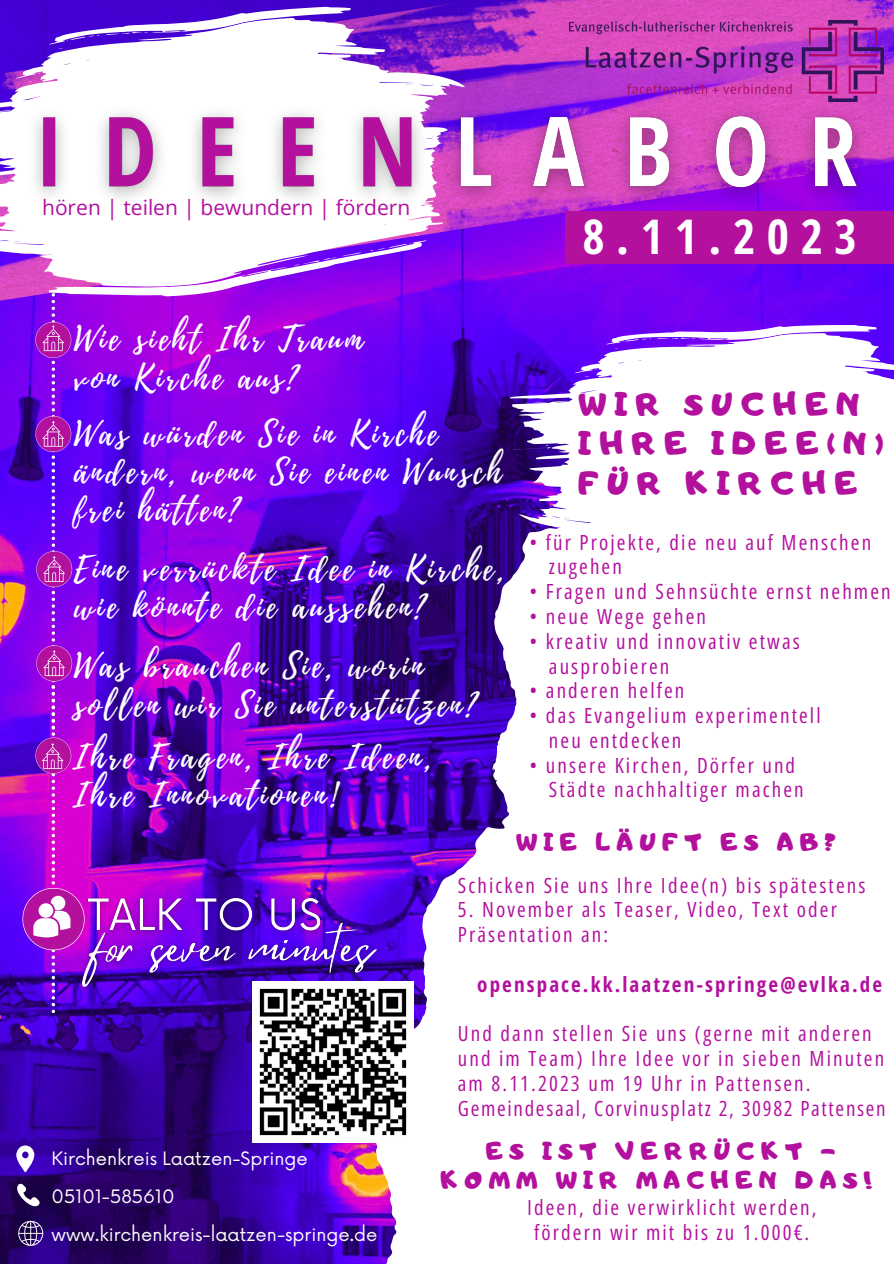
<style>
.page{position:relative;width:894px;height:1264px;background:#fff}
.page>*{position:absolute;margin:0;border:0;box-sizing:border-box;transform-origin:0 0}
.t1{font:700 48px "Open Sans Hebrew Condensed";letter-spacing:.24em;color:#fff}
.t2{font:33px/38.2px "Playlist Script";letter-spacing:.1em;color:#fff}
.t3{font:32.85px "Playlist Script";letter-spacing:.1em;color:#fff}
.t4{font:31.5px/39.5px "Adigiana Toybox";letter-spacing:.255em;color:#b3109e}
.t5{font:24px/29.2px "Adigiana Toybox";letter-spacing:.255em;color:#b3109e;text-align:center}
.t6{font:21px/24.8px "Open Sans Hebrew Condensed";letter-spacing:.1em;color:#b3109e}
.t7{font:21px "Open Sans Hebrew Condensed";letter-spacing:.08em;color:#b3109e}
.t8{font:700 21px "Open Sans Hebrew Condensed";letter-spacing:.1em;color:#b3109e}
.t9{font:21px "Open Sans";color:#b3109e}
.t10{font:18px "Now";color:#fff}
</style>
<div class="page">
<img style="left:0;top:367px;width:517px;height:896px">
<img style="left:483px;top:0;width:410px;height:241px">
<svg style="left:16px;top:1145px;width:18px;height:27px"></svg>
<svg style="left:12px;top:1183px;width:28px;height:28px"></svg>
<svg style="left:0;top:0;width:483px;height:367px"></svg>
<div style="left:564px;top:211px;width:329px;height:53px;background:#b3109e"></div>
<svg style="left:473px;top:241px;width:420px;height:410px"></svg>
<svg style="left:345px;top:1102px;width:172px;height:161px"></svg>
<img style="left:19px;top:83px;width:417px;height:131px">
<img style="left:569px;top:21px;width:314px;height:62px">
<svg style="left:18px;top:1220px;width:26px;height:26px"></svg>
<svg style="left:22px;top:259px;width:63px;height:754px"></svg>
<img style="left:252px;top:981px;width:161px;height:161px">
<img style="left:69px;top:908px;width:322px;height:94px">
<img style="left:78px;top:888px;width:254px;height:55px">
<img style="left:436px;top:83px;width:457px;height:132px">
<p class="t9" style="left:42px;top:193px;width:369px">hören | teilen | bewundern | fördern</p>
<p class="t1" style="left:582px;top:203px;width:276px">8.11.2023</p>
<p class="t2" style="left:74px;top:321px;width:290px">Wie sieht Ihr Traum</p>
<p class="t2" style="left:74px;top:359px;width:225px">von Kirche aus?</p>
<p class="t3" style="left:74px;top:410px;width:365px">Was würden Sie in Kirche</p>
<p class="t3" style="left:74px;top:448px;width:429px">ändern, wenn Sie einen Wunsch</p>
<p class="t3" style="left:74px;top:486px;width:167px">frei hätten?</p>
<p class="t2" style="left:74px;top:550px;width:431px">Eine verrückte Idee in Kirche, wie könnte die aussehen?</p>
<p class="t2" style="left:74px;top:648px;width:404px">Was brauchen Sie, worin sollen wir Sie unterstützen?</p>
<p class="t2" style="left:73px;top:739px;width:360px">Ihre Fragen, Ihre Ideen,</p>
<p class="t2" style="left:73px;top:777px;width:265px">Ihre Innovationen!</p>
<p class="t4" style="left:578px;top:384px;width:307px">WIR SUCHEN<br>IHRE IDEE(N)<br>FÜR KIRCHE</p>
<p class="t6" style="left:529px;top:530px;width:343px">• für Projekte, die neu auf Menschen</p>
<p class="t6" style="left:549px;top:554px;width:74px">zugehen</p>
<p class="t6" style="left:529px;top:579px;width:362px">• Fragen und Sehnsüchte ernst nehmen</p>
<p class="t6" style="left:529px;top:604px;width:178px">• neue Wege gehen</p>
<p class="t6" style="left:529px;top:629px;width:271px">• kreativ und innovativ etwas</p>
<p class="t6" style="left:549px;top:654px;width:122px">ausprobieren</p>
<p class="t6" style="left:529px;top:678px;width:156px">• anderen helfen</p>
<p class="t6" style="left:529px;top:703px;width:292px">• das Evangelium experimentell</p>
<p class="t6" style="left:549px;top:728px;width:134px">neu entdecken</p>
<p class="t6" style="left:529px;top:753px;width:267px">• unsere Kirchen, Dörfer und</p>
<p class="t6" style="left:549px;top:777px;width:256px">Städte nachhaltiger machen</p>
<p class="t5" style="left:516px;top:827px;width:321px">WIE LÄUFT ES AB?</p>
<p class="t10" style="left:52px;top:1148px;width:257px">Kirchenkreis Laatzen-Springe</p>
<p class="t10" style="left:52px;top:1186px;width:124px">05101-585610</p>
<p class="t10" style="left:52px;top:1224px;width:327px">www.kirchenkreis-laatzen-springe.de</p>
<p class="t6" style="left:457px;top:873px;width:409px">Schicken Sie uns Ihre Idee(n) bis spätestens</p>
<p class="t6" style="left:457px;top:897px;width:380px">5. November als Teaser, Video, Text oder</p>
<p class="t6" style="left:457px;top:922px;width:152px">Präsentation an:</p>
<p class="t8" style="left:477px;top:969px;width:406px">openspace.kk.laatzen-springe@evlka.de</p>
<p class="t6" style="left:457px;top:1021px;width:427px">Und dann stellen Sie uns (gerne mit anderen und im Team) Ihre Idee vor in sieben Minuten am 8.11.2023 um 19 Uhr in Pattensen.</p>
<p class="t7" style="left:457px;top:1095px;width:429px">Gemeindesaal, Corvinusplatz 2, 30982 Pattensen</p>
<p class="t5" style="left:440px;top:1136px;width:433px">ES IST VERRÜCKT -<br>KOMM WIR MACHEN DAS!</p>
<p class="t6" style="left:527px;top:1195px;width:291px">Ideen, die verwirklicht werden,</p>
<p class="t6" style="left:534px;top:1219px;width:276px">fördern wir mit bis zu 1.000€.</p>
</div>
